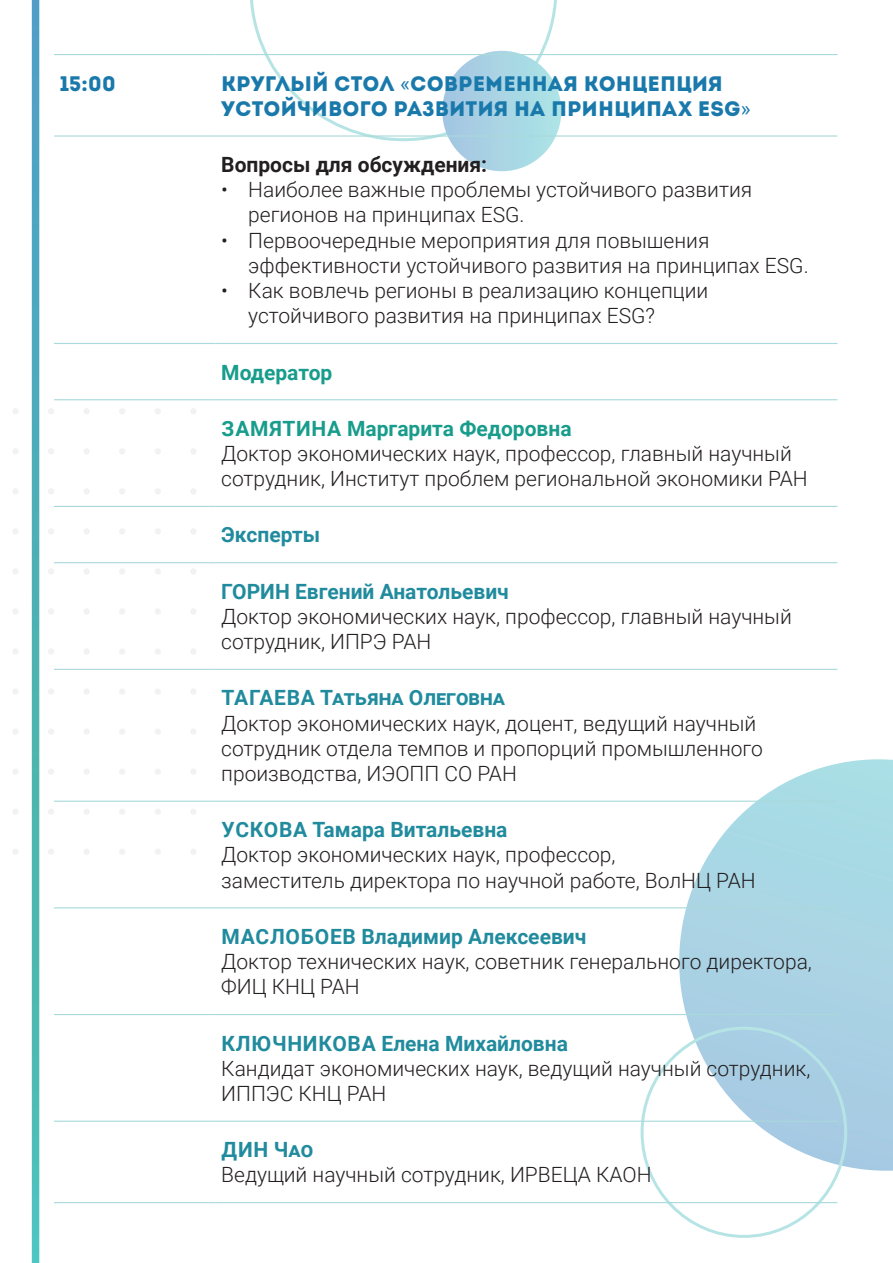
<style>
.page{position:relative;width:893px;height:1263px;background:#fff}
.page>*{position:absolute;margin:0;border:0;box-sizing:border-box;transform-origin:0 0}
.t1{font:300 21px/25.2px "Roboto";color:#231f20}
.t2{font:700 21px "Roboto";color:#218b9e}
.t3{font:21px/25.2px "Intro";color:#1a79ab}
.t4{font:700 21px "Roboto";color:#189c8b}
.t5{font:700 21px "Roboto";color:#231f20}
.s1{font-family:"Roboto"}
</style>
<div class="page">
<svg style="left:191px;top:408px;width:5px;height:6px"></svg>
<svg style="left:191px;top:449px;width:5px;height:5px"></svg>
<svg style="left:191px;top:489px;width:5px;height:5px"></svg>
<svg style="left:191px;top:529px;width:5px;height:5px"></svg>
<svg style="left:191px;top:569px;width:5px;height:5px"></svg>
<div style="left:190px;top:608px;width:6px;height:7px;background:#f2f2f2;border-radius:50%"></div>
<div style="left:190px;top:648px;width:6px;height:7px;background:#f2f2f2;border-radius:50%"></div>
<div style="left:190px;top:688px;width:6px;height:7px;background:#f2f2f2;border-radius:50%"></div>
<div style="left:190px;top:728px;width:6px;height:7px;background:#f2f2f2;border-radius:50%"></div>
<div style="left:190px;top:768px;width:6px;height:7px;background:#f2f2f2;border-radius:50%"></div>
<div style="left:190px;top:808px;width:6px;height:7px;background:#f2f2f2;border-radius:50%"></div>
<div style="left:190px;top:848px;width:6px;height:7px;background:#f2f2f2;border-radius:50%"></div>
<svg style="left:155px;top:408px;width:6px;height:6px"></svg>
<svg style="left:155px;top:449px;width:6px;height:5px"></svg>
<svg style="left:155px;top:489px;width:6px;height:5px"></svg>
<svg style="left:155px;top:529px;width:6px;height:5px"></svg>
<svg style="left:155px;top:569px;width:6px;height:5px"></svg>
<div style="left:155px;top:608px;width:6px;height:7px;background:#f2f2f2;border-radius:50%"></div>
<div style="left:155px;top:648px;width:6px;height:7px;background:#f2f2f2;border-radius:50%"></div>
<div style="left:155px;top:688px;width:6px;height:7px;background:#f2f2f2;border-radius:50%"></div>
<div style="left:155px;top:728px;width:6px;height:7px;background:#f2f2f2;border-radius:50%"></div>
<div style="left:155px;top:768px;width:6px;height:7px;background:#f2f2f2;border-radius:50%"></div>
<div style="left:155px;top:808px;width:6px;height:7px;background:#f2f2f2;border-radius:50%"></div>
<div style="left:155px;top:848px;width:6px;height:7px;background:#f2f2f2;border-radius:50%"></div>
<svg style="left:119px;top:408px;width:6px;height:6px"></svg>
<svg style="left:119px;top:449px;width:6px;height:5px"></svg>
<svg style="left:119px;top:489px;width:6px;height:5px"></svg>
<svg style="left:119px;top:529px;width:6px;height:5px"></svg>
<svg style="left:119px;top:569px;width:6px;height:5px"></svg>
<div style="left:119px;top:608px;width:6px;height:7px;background:#f2f2f2;border-radius:50%"></div>
<div style="left:119px;top:648px;width:6px;height:7px;background:#f2f2f2;border-radius:50%"></div>
<div style="left:119px;top:688px;width:6px;height:7px;background:#f2f2f2;border-radius:50%"></div>
<div style="left:119px;top:728px;width:6px;height:7px;background:#f2f2f2;border-radius:50%"></div>
<div style="left:119px;top:768px;width:6px;height:7px;background:#f2f2f2;border-radius:50%"></div>
<div style="left:119px;top:808px;width:6px;height:7px;background:#f2f2f2;border-radius:50%"></div>
<div style="left:119px;top:848px;width:6px;height:7px;background:#f2f2f2;border-radius:50%"></div>
<svg style="left:84px;top:408px;width:5px;height:6px"></svg>
<svg style="left:84px;top:449px;width:5px;height:5px"></svg>
<svg style="left:84px;top:489px;width:5px;height:5px"></svg>
<svg style="left:84px;top:529px;width:5px;height:5px"></svg>
<svg style="left:84px;top:569px;width:5px;height:5px"></svg>
<div style="left:84px;top:608px;width:6px;height:7px;background:#f2f2f2;border-radius:50%"></div>
<div style="left:84px;top:648px;width:6px;height:7px;background:#f2f2f2;border-radius:50%"></div>
<div style="left:84px;top:688px;width:6px;height:7px;background:#f2f2f2;border-radius:50%"></div>
<div style="left:84px;top:728px;width:6px;height:7px;background:#f2f2f2;border-radius:50%"></div>
<div style="left:84px;top:768px;width:6px;height:7px;background:#f2f2f2;border-radius:50%"></div>
<div style="left:84px;top:808px;width:6px;height:7px;background:#f2f2f2;border-radius:50%"></div>
<div style="left:84px;top:848px;width:6px;height:7px;background:#f2f2f2;border-radius:50%"></div>
<svg style="left:48px;top:409px;width:6px;height:5px"></svg>
<svg style="left:48px;top:449px;width:6px;height:5px"></svg>
<svg style="left:48px;top:489px;width:6px;height:5px"></svg>
<svg style="left:48px;top:529px;width:6px;height:5px"></svg>
<svg style="left:48px;top:569px;width:6px;height:5px"></svg>
<div style="left:48px;top:608px;width:6px;height:7px;background:#f2f2f2;border-radius:50%"></div>
<div style="left:48px;top:648px;width:6px;height:7px;background:#f2f2f2;border-radius:50%"></div>
<div style="left:48px;top:688px;width:6px;height:7px;background:#f2f2f2;border-radius:50%"></div>
<div style="left:48px;top:728px;width:6px;height:7px;background:#f2f2f2;border-radius:50%"></div>
<div style="left:48px;top:768px;width:6px;height:7px;background:#f2f2f2;border-radius:50%"></div>
<div style="left:48px;top:808px;width:6px;height:7px;background:#f2f2f2;border-radius:50%"></div>
<div style="left:48px;top:848px;width:6px;height:7px;background:#f2f2f2;border-radius:50%"></div>
<svg style="left:650px;top:759px;width:243px;height:441px"></svg>
<svg style="left:250px;top:0;width:307px;height:141px"></svg>
<div style="left:442px;top:51px;width:119px;height:120px;background:linear-gradient(to right,#a5c5e2,#ade4e6);border-radius:50%"></div>
<svg style="left:13px;top:0;width:26px;height:1263px"></svg>
<hr style="left:54px;top:54px;width:161px;height:1px;background:#a9d9da">
<hr style="left:215px;top:54px;width:622px;height:1px;background:#a9d9da">
<hr style="left:54px;top:135px;width:161px;height:2px;background:#a9d9da">
<hr style="left:215px;top:135px;width:622px;height:2px;background:#a9d9da">
<hr style="left:54px;top:343px;width:161px;height:1px;background:#a9d9da">
<hr style="left:215px;top:343px;width:622px;height:1px;background:#a9d9da">
<hr style="left:54px;top:399px;width:161px;height:1px;background:#a9d9da">
<hr style="left:215px;top:399px;width:622px;height:1px;background:#a9d9da">
<hr style="left:54px;top:506px;width:161px;height:1px;background:#a9d9da">
<hr style="left:215px;top:506px;width:622px;height:1px;background:#a9d9da">
<hr style="left:54px;top:562px;width:161px;height:1px;background:#a9d9da">
<hr style="left:215px;top:562px;width:622px;height:1px;background:#a9d9da">
<hr style="left:54px;top:669px;width:161px;height:1px;background:#a9d9da">
<hr style="left:215px;top:669px;width:622px;height:1px;background:#a9d9da">
<hr style="left:54px;top:801px;width:161px;height:1px;background:#a9d9da">
<hr style="left:215px;top:801px;width:622px;height:1px;background:#a9d9da">
<hr style="left:54px;top:907px;width:161px;height:1px;background:#a9d9da">
<hr style="left:215px;top:907px;width:622px;height:1px;background:#a9d9da">
<hr style="left:54px;top:1014px;width:161px;height:1px;background:#a9d9da">
<hr style="left:215px;top:1014px;width:622px;height:1px;background:#a9d9da">
<hr style="left:54px;top:1121px;width:161px;height:1px;background:#a9d9da">
<hr style="left:215px;top:1121px;width:622px;height:1px;background:#a9d9da">
<hr style="left:54px;top:1202px;width:161px;height:1px;background:#a9d9da">
<hr style="left:215px;top:1202px;width:622px;height:1px;background:#a9d9da">
<p class="t3" style="left:60px;top:71px;width:58px">15:00</p>
<p class="t3" style="left:221px;top:71px;width:531px">Круглый стол <span class="s1">«</span>Современная концепция устойчивого развития на принципах ESG<span class="s1">»</span></p>
<p class="t5" style="left:221px;top:150px;width:267px">Вопросы для обсуждения:</p>
<p class="t1" style="left:248px;top:176px;width:505px;text-indent:-27px">• Наиболее важные проблемы устойчивого развития регионов на принципах ESG.</p>
<p class="t1" style="left:248px;top:227px;width:562px;text-indent:-27px">• Первоочередные мероприятия для повышения эффективности устойчивого развития на принципах ESG.</p>
<p class="t1" style="left:248px;top:277px;width:462px;text-indent:-27px">• Как вовлечь регионы в реализацию концепции устойчивого развития на принципах ESG?</p>
<p class="t4" style="left:221px;top:357px;width:113px">Модератор</p>
<p class="t4" style="left:222px;top:414px;width:352px">ЗАМЯТИНА Маргарита Федоровна</p>
<p class="t1" style="left:221px;top:440px;width:588px">Доктор экономических наук, профессор, главный научный сотрудник, Институт проблем региональной экономики РАН</p>
<p class="t2" style="left:221px;top:520px;width:101px">Эксперты</p>
<p class="t2" style="left:221px;top:576px;width:289px">ГОРИН Евгений Анатольевич</p>
<p class="t1" style="left:221px;top:603px;width:572px">Доктор экономических наук, профессор, главный научный сотрудник, ИПРЭ РАН</p>
<p class="t2" style="left:222px;top:683px;width:284px">ТАГАЕВА Татьяна Олеговна</p>
<p class="t1" style="left:221px;top:710px;width:543px">Доктор экономических наук, доцент, ведущий научный сотрудник отдела темпов и пропорций промышленного производства, ИЭОПП СО РАН</p>
<p class="t2" style="left:222px;top:815px;width:287px">УСКОВА Тамара Витальевна</p>
<p class="t1" style="left:221px;top:841px;width:396px">Доктор экономических наук, профессор,</p>
<p class="t1" style="left:221px;top:867px;width:536px">заместитель директора по научной работе, ВолНЦ РАН</p>
<p class="t2" style="left:222px;top:922px;width:366px">МАСЛОБОЕВ Владимир Алексеевич</p>
<p class="t1" style="left:221px;top:948px;width:592px">Доктор технических наук, советник генерального директора,<br>ФИЦ КНЦ РАН</p>
<p class="t2" style="left:222px;top:1028px;width:348px">КЛЮЧНИКОВА Елена Михайловна</p>
<p class="t1" style="left:221px;top:1055px;width:591px">Кандидат экономических наук, ведущий научный сотрудник,<br>ИППЭС КНЦ РАН</p>
<p class="t2" style="left:222px;top:1135px;width:93px">ДИН Чао</p>
<p class="t1" style="left:221px;top:1161px;width:432px">Ведущий научный сотрудник, ИРВЕЦА КАОН</p>
</div>
